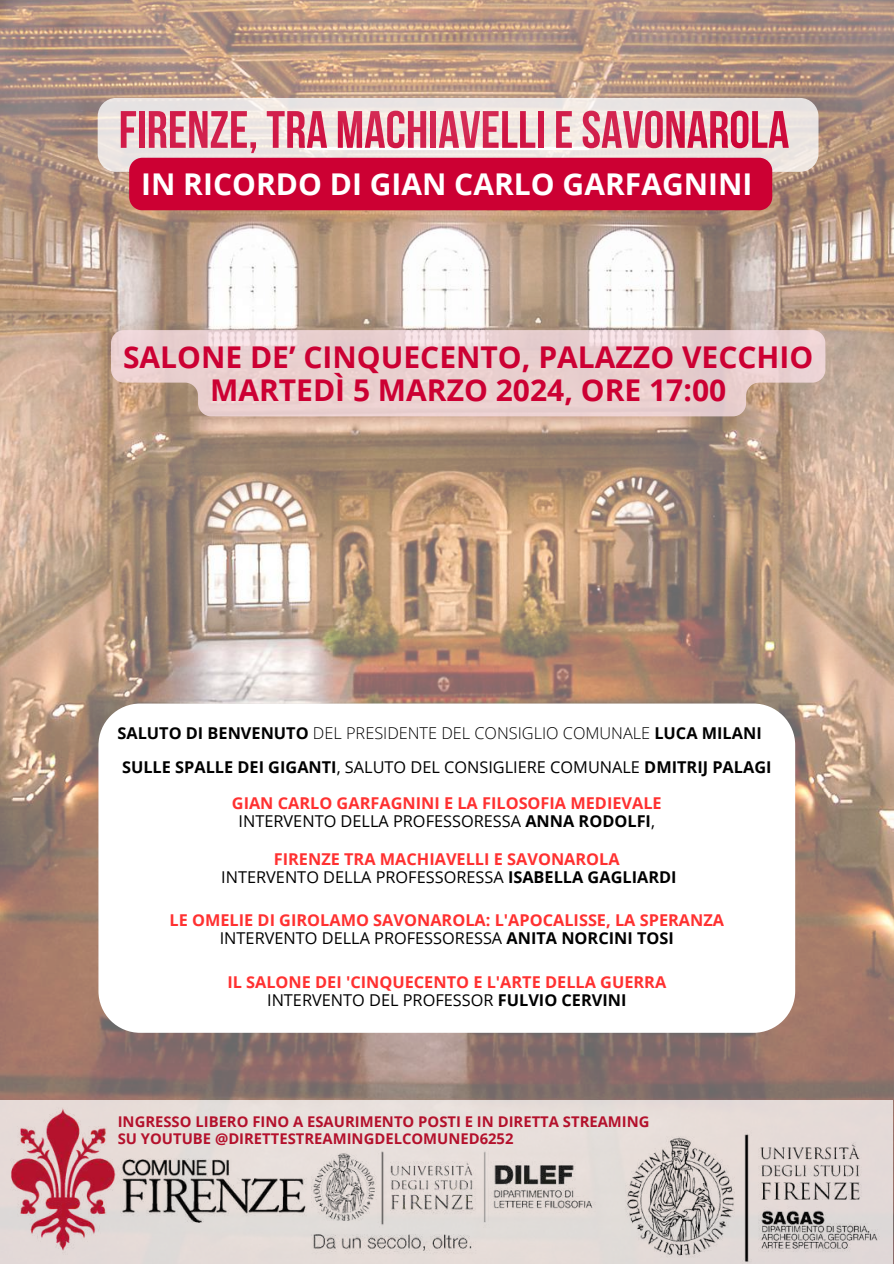
<style>
.page{position:relative;width:894px;height:1264px;background:#fff}
.page>*{position:absolute;margin:0;border:0;box-sizing:border-box;transform-origin:0 0}
.t1{font:52.5px "Bebas Neue Cyrillic";color:#c03}
.t2{font:700 30px/33.8px "Open Sans";color:#c03;text-align:center}
.t3{font:700 30px "Open Sans";color:#fff}
.t4{font:700 16.35px/18px "Open Sans";color:#ff3131;text-align:center}
.t5{font:700 16.35px "Open Sans";color:#000}
.t6{font:300 16.35px "Open Sans";color:#000}
.t7{font:700 14.85px/16.8px "Open Sans";color:#b4112c}
.s1{font-weight:700}
.s2{font-weight:400}
.s3{font-weight:400;color:#000}
.s4{color:#000}
</style>
<div class="page">
<img style="left:0;top:416px;width:893px;height:684px">
<div style="left:0;top:1100px;width:893px;height:163px;background:#e6dcd8"></div>
<img style="left:0;top:396px;width:364px;height:485px">
<img style="left:502px;top:396px;width:391px;height:497px">
<img style="left:0;top:0;width:893px;height:396px">
<svg style="left:98px;top:703px;width:697px;height:329px"></svg>
<img style="left:0;top:1010px;width:395px;height:243px">
<img style="left:625px;top:1134px;width:267px;height:129px">
<img style="left:311px;top:1150px;width:285px;height:103px">
<div style="left:129px;top:158px;width:643px;height:52px;background:#c03;border-radius:13px"></div>
<svg style="left:111px;top:330px;width:714px;height:86px;background:#e5cbc9"></svg>
<h1 class="t1" style="left:119px;top:108px;width:672px">FIRENZE, TRA MACHIAVELLI ESAVONAROLA</h1>
<h2 class="t3" style="left:141px;top:163px;width:612px">IN RICORDO DI GIAN CARLO GARFAGNINI</h2>
<h2 class="t2" style="left:123px;top:339px;width:691px">SALONE DE’ CINQUECENTO, PALAZZO VECCHIO<br>MARTEDÌ 5 MARZO 2024, ORE 17:00</h2>
<p class="t6" style="left:117px;top:721px;width:645px"><span class="s1">SALUTO DI BENVENUTO</span> DEL PRESIDENTE DEL CONSIGLIO COMUNALE <span class="s1">LUCA MILANI</span></p>
<p class="t5" style="left:122px;top:755px;width:650px">SULLE SPALLE DEI GIGANTI<span class="s2">, SALUTO DEL CONSIGLIERE COMUNALE</span> DMITRIJ PALAGI</p>
<p class="t4" style="left:232px;top:793px;width:431px">GIAN CARLO GARFAGNINI E LA FILOSOFIA MEDIEVALE<br><span class="s3">INTERVENTO DELLA PROFESSORESSA</span> <span class="s4">ANNA RODOLFI</span><span class="s3">,</span></p>
<p class="t4" style="left:221px;top:849px;width:457px">FIRENZE TRA MACHIAVELLI E SAVONAROLA<br><span class="s3">INTERVENTO DELLA PROFESSORESSA</span> <span class="s4">ISABELLA GAGLIARDI</span></p>
<p class="t4" style="left:169px;top:911px;width:556px">LE OMELIE DI GIROLAMO SAVONAROLA: L'APOCALISSE, LA SPERANZA<br><span class="s3">INTERVENTO DELLA PROFESSORESSA</span> <span class="s4">ANITA NORCINI TOSI</span></p>
<p class="t4" style="left:227px;top:972px;width:440px">IL SALONE DEI 'CINQUECENTO E L'ARTE DELLA GUERRA<br><span class="s3">INTERVENTO DEL PROFESSOR</span> <span class="s4">FULVIO CERVINI</span></p>
<p class="t7" style="left:118px;top:1112px;width:533px">INGRESSO LIBERO FINO A ESAURIMENTO POSTI E IN DIRETTA STREAMING<br>SU YOUTUBE @DIRETTESTREAMINGDELCOMUNED6252</p>
</div>
